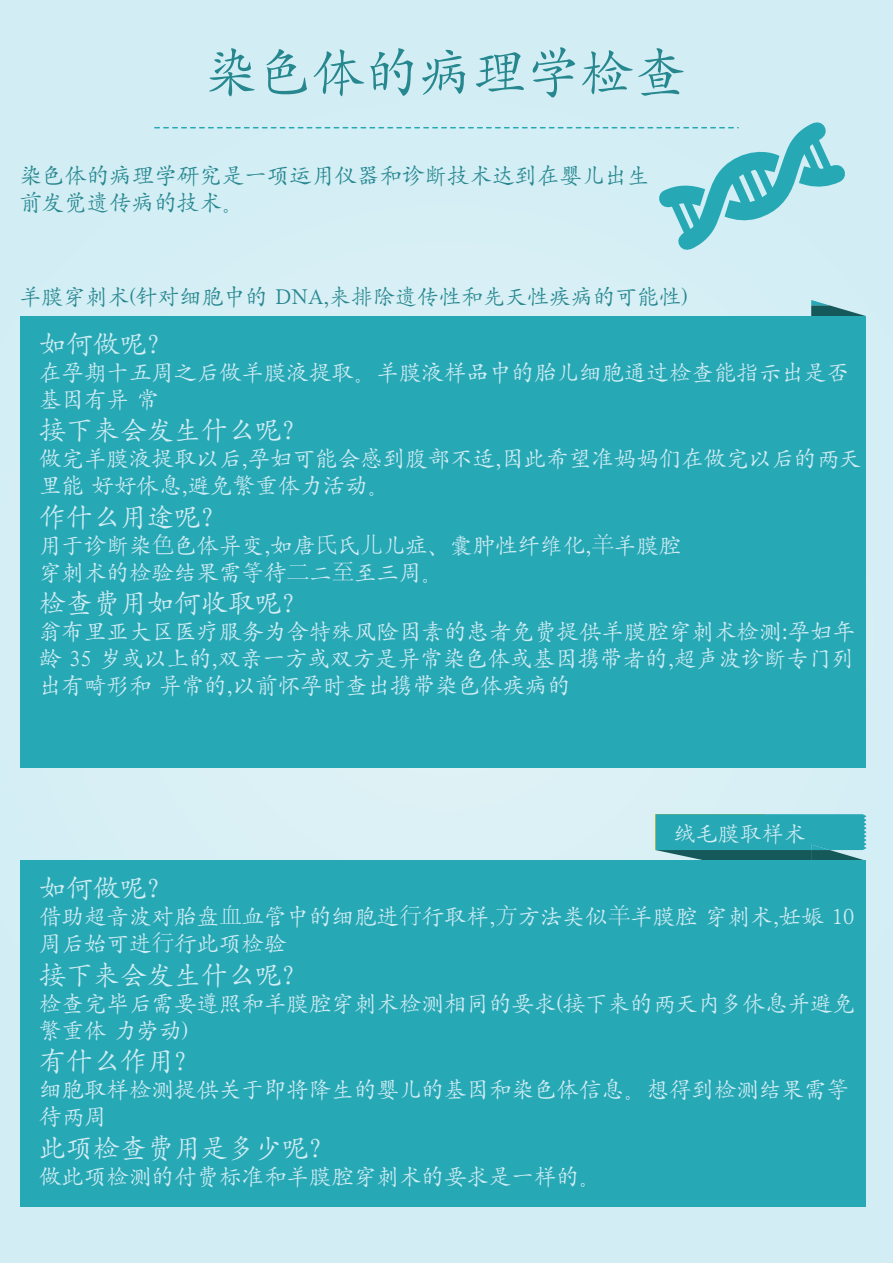
<style>
.page{position:relative;width:893px;height:1263px;background:#d2edf4}
.page>*{position:absolute;margin:0;border:0;box-sizing:border-box;transform-origin:0 0}
.t1{font:53.7px "SIL Kai Reg Jian";color:#26878f}
.t2{font:27px "SIL Kai Reg Jian";color:#d2edf4}
.t3{font:22.5px/27px "SIL Kai Reg Jian";color:#d2edf4}
.t4{font:22.5px/27px "SIL Kai Reg Jian";color:#26878f}
.t5{font:22.05px "SIL Kai Reg Jian";color:#26878f}
.t6{font:22.05px "SIL Kai Reg Jian";color:#d1edf4}
.s1{font-family:"Adobe Song Std";font-weight:300}
</style>
<div class="page">
<svg style="left:811px;top:300px;width:55px;height:16px"></svg>
<div style="left:20px;top:316px;width:846px;height:451px;background:#26a8b5"></div>
<svg style="left:656px;top:814px;width:211px;height:47px;background:#2c9ea8"></svg>
<div style="left:20px;top:861px;width:846px;height:346px;background:#26a8b5"></div>
<svg style="left:155px;top:122px;width:690px;height:128px"></svg>
<h1 class="t1" style="left:205px;top:36px;width:485px">染色体的病理学检查</h1>
<p class="t4" style="left:20px;top:161px;width:631px">染色体的病理学研究是一项运用仪器和诊断技术达到在婴儿出生前发觉遗传病的技术。</p>
<p class="t5" style="left:20px;top:282px;width:669px">羊膜穿刺术(针对细胞中的 DNA,来排除遗传性和先天性疾病的可能性)</p>
<p class="t2" style="left:39px;top:326px;width:121px">如何做呢?</p>
<p class="t3" style="left:39px;top:357px;width:812px">在孕期十五周之后做羊膜液提取。羊膜液样品中的胎儿细胞通过检查能指示出是否基因有异 常</p>
<p class="t2" style="left:39px;top:412px;width:256px">接下来会发生什么呢?</p>
<p class="t3" style="left:39px;top:444px;width:824px">做完羊膜液提取以后,孕妇可能会感到腹部不适,因此希望准妈妈们在做完以后的两天里能 好好休息,避免繁重体力活动。</p>
<p class="t2" style="left:39px;top:499px;width:175px">作什么用途呢?</p>
<p class="t3" style="left:39px;top:530px;width:644px">用于诊断染<span class="s1">色</span>色体异变,如唐<span class="s1">氏</span>氏<span class="s1">儿</span>儿症、囊肿性纤维化,<span class="s1">羊</span>羊膜腔穿刺术的检验结果需等待<span class="s1">二</span>二<span class="s1">至</span>至三周。</p>
<p class="t2" style="left:39px;top:585px;width:256px">检查费用如何收取呢?</p>
<p class="t3" style="left:39px;top:616px;width:818px;text-align:justify">翁布里亚大区医疗服务为含特殊风险因素的患者免费提供羊膜腔穿刺术检测:孕妇年龄 35 岁或以上的,双亲一方或双方是异常染色体或基因携带者的,超声波诊断专门列出有畸形和 异常的,以前怀孕时查出携带染色体疾病的</p>
<p class="t6" style="left:674px;top:819px;width:133px">绒毛膜取样术</p>
<p class="t2" style="left:39px;top:870px;width:121px">如何做呢?</p>
<p class="t3" style="left:39px;top:902px;width:816px">借助超音波对胎盘<span class="s1">血</span>血管中的细胞进<span class="s1">行</span>行取样,<span class="s1">方</span>方法类似<span class="s1">羊</span>羊膜腔 穿刺术,妊娠 10周后始可进<span class="s1">行</span>行此项检验</p>
<p class="t2" style="left:39px;top:957px;width:256px">接下来会发生什么呢?</p>
<p class="t3" style="left:39px;top:988px;width:818px">检查完毕后需要遵照和羊膜腔穿刺术检测相同的要求(接下来的两天内多休息并避免繁重体 力劳动)</p>
<p class="t2" style="left:39px;top:1043px;width:148px">有什么作用?</p>
<p class="t3" style="left:39px;top:1074px;width:812px">细胞取样检测提供关于即将降生的婴儿的基因和染色体信息。想得到检测结果需等待两周</p>
<p class="t2" style="left:39px;top:1130px;width:283px">此项检查费用是多少呢?</p>
<p class="t3" style="left:39px;top:1161px;width:564px">做此项检测的付费标准和羊膜腔穿刺术的要求是一样的。</p>
</div>
